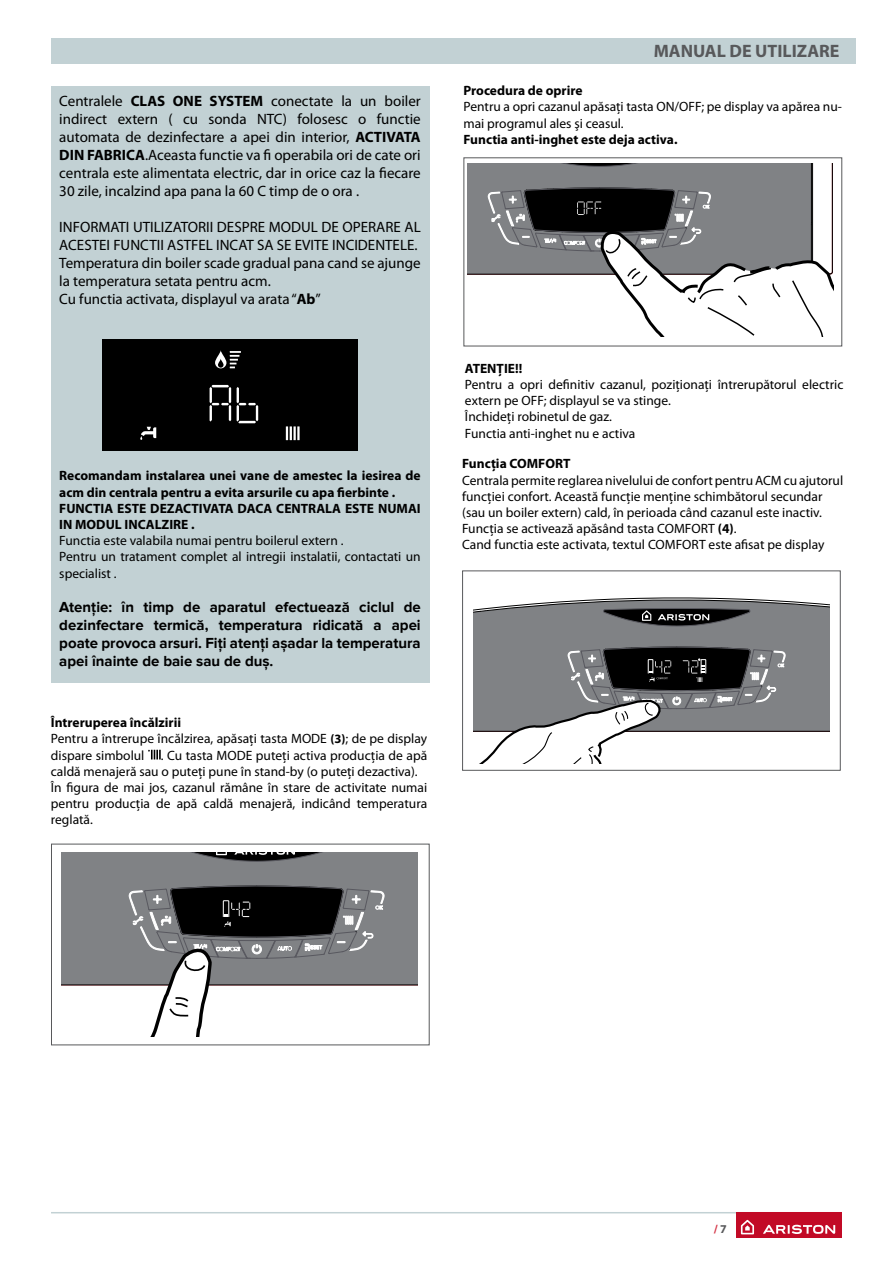
<style>
.page{position:relative;width:893px;height:1263px;background:#fff}
.page>*{position:absolute;margin:0;border:0;box-sizing:border-box;transform-origin:0 0}
.t1{font:700 18px "Myriad Pro";color:#58595b}
.t2{font:15px/18px "Myriad Pro";color:#000;text-align:justify}
.t3{font:700 15px/18px "Proxima Nova";color:#000;text-align:justify}
.t4{font:13.5px/16.2px "Myriad Pro";color:#000}
.t5{font:700 13.5px/16.2px "Myriad Pro";color:#000}
.t6{font:700 12px "Myriad Pro";color:#d43345}
.s1{font-weight:700}
.s2{font-weight:700;font-size:12.75px}
.s3{color:#58595b}
</style>
<div class="page">
<hr style="left:51px;top:1212px;width:791px;height:1px;background:#c2d1d4">
<div style="left:736px;top:1212px;width:106px;height:26px;background:#c20a26"></div>
<svg style="left:741px;top:1220px;width:13px;height:14px"></svg>
<svg style="left:763px;top:1225px;width:72px;height:9px"></svg>
<div style="left:51px;top:38px;width:804px;height:26px;background:#c2d1d4"></div>
<div style="left:51px;top:844px;width:379px;height:201px;border:1px solid #58595b"></div>
<div style="left:462px;top:570px;width:379px;height:201px;border:1px solid #58595b"></div>
<div style="left:474px;top:626px;width:355px;height:105px;background:#808285"></div>
<hr style="left:474px;top:731px;width:355px;height:1px;background:#000">
<svg style="left:474px;top:597px;width:355px;height:29px;background:#7a7c7d"></svg>
<svg style="left:474px;top:647px;width:311px;height:116px"></svg>
<div style="left:62px;top:853px;width:355px;height:131px;background:#808285"></div>
<hr style="left:62px;top:984px;width:355px;height:1px;background:#000">
<svg style="left:170px;top:853px;width:173px;height:9px;background:#545557"></svg>
<svg style="left:64px;top:886px;width:320px;height:150px"></svg>
<div style="left:463px;top:157px;width:379px;height:189px;border:1px solid #58595b"></div>
<svg style="left:468px;top:163px;width:365px;height:173px"></svg>
<svg style="left:148px;top:750px;width:13px;height:9px"></svg>
<div style="left:51px;top:86px;width:378px;height:596px;background:#c2d1d4"></div>
<div style="left:102px;top:340px;width:255px;height:111px;background:#000"></div>
<svg style="left:237px;top:387px;width:21px;height:36px"></svg>
<svg style="left:210px;top:385px;width:21px;height:37px"></svg>
<svg style="left:215px;top:350px;width:26px;height:18px"></svg>
<svg style="left:140px;top:427px;width:16px;height:13px"></svg>
<svg style="left:286px;top:426px;width:6px;height:14px"></svg>
<hr style="left:293px;top:426px;width:3px;height:14px;background:#fff">
<hr style="left:297px;top:426px;width:3px;height:14px;background:#fff">
<p class="t2" style="left:59px;top:92px;width:363px">Centralele <span class="s1">CLAS ONE SYSTEM</span> conectate la un boiler indirect extern ( cu sonda NTC) folosesc o functie automata de dezinfectare a apei din interior, <span class="s1">ACTIVATA DIN FABRICA</span>.Aceasta functie va fi operabila ori de cate ori centrala este alimentata electric, dar in orice caz la fiecare 30 zile, incalzind apa pana la 60 C timp de o ora .</p>
<p class="t2" style="left:59px;top:218px;width:363px;text-align:left">INFORMATI UTILIZATORII DESPRE MODUL DE OPERARE AL ACESTEI FUNCTII ASTFEL INCAT SA SE EVITE INCIDENTELE.<br>Temperatura din boiler scade gradual pana cand se ajunge la temperatura setata pentru acm.<br>Cu functia activata, displayul va arata “<span class="s1">Ab</span>”</p>
<p class="t5" style="left:59px;top:468px;width:363px">Recomandam instalarea unei vane de amestec la iesirea de acm din centrala pentru a evita arsurile cu apa fierbinte .<br>FUNCTIA ESTE DEZACTIVATA DACA CENTRALA ESTE NUMAI IN MODUL INCALZIRE .</p>
<p class="t4" style="left:59px;top:533px;width:363px">Functia este valabila numai pentru boilerul extern .<br>Pentru un tratament complet al intregii instalatii, contactati un specialist .</p>
<p class="t3" style="left:59px;top:598px;width:363px">Atenție: în timp de aparatul efectuează ciclul de dezinfectare termică, temperatura ridicată a apei poate provoca arsuri. Fiți atenți așadar la temperatura apei înainte de baie sau de duș.</p>
<p class="t4" style="left:51px;top:715px;width:378px"><span class="s1">Întreruperea încălzirii<br></span>Pentru a întrerupe încălzirea, apăsaţi tasta MODE <span class="s2">(3)</span>; de pe display dispare simbolul . Cu tasta MODE puteţi activa producţia de apă caldă menajeră sau o puteţi pune în stand-by (o puteţi dezactiva).<br>În figura de mai jos, cazanul rămâne în stare de activitate numai pentru producţia de apă caldă menajeră, indicând temperatura reglată.</p>
<h1 class="t1" style="left:654px;top:41px;width:187px">MANUAL DE UTILIZARE</h1>
<p class="t5" style="left:463px;top:83px;width:121px">Procedura de oprire</p>
<p class="t4" style="left:463px;top:99px;width:380px">Pentru a opri cazanul apăsaţi tasta ON/OFF; pe display va apărea nu&shy;mai programul ales şi ceasul.</p>
<p class="t5" style="left:463px;top:131px;width:215px">Functia anti-inghet este deja activa.</p>
<p class="t5" style="left:465px;top:360px;width:59px">ATENŢIE!!</p>
<p class="t4" style="left:465px;top:377px;width:380px">Pentru a opri defi nitiv cazanul, poziţionaţi întrerupătorul electric extern pe OFF; displayul se va stinge.<br>Închideţi robinetul de gaz.<br>Functia anti-inghet nu e activa</p>
<p class="t5" style="left:462px;top:456px;width:110px">Funcția COMFORT</p>
<p class="t4" style="left:462px;top:472px;width:383px">Centrala permite reglarea nivelului de confort pentru ACM cu ajutorul funcției confort. Această funcție menține schimbătorul secundar (sau un boiler extern) cald, în perioada când cazanul este inactiv.<br>Funcția se activează apăsând tasta COMFORT <span class="s1">(4)</span>.<br>Cand functia este activata, textul COMFORT este afi sat pe display</p>
<p class="t6" style="left:714px;top:1222px;width:15px">/ <span class="s3">7</span></p>
</div>
